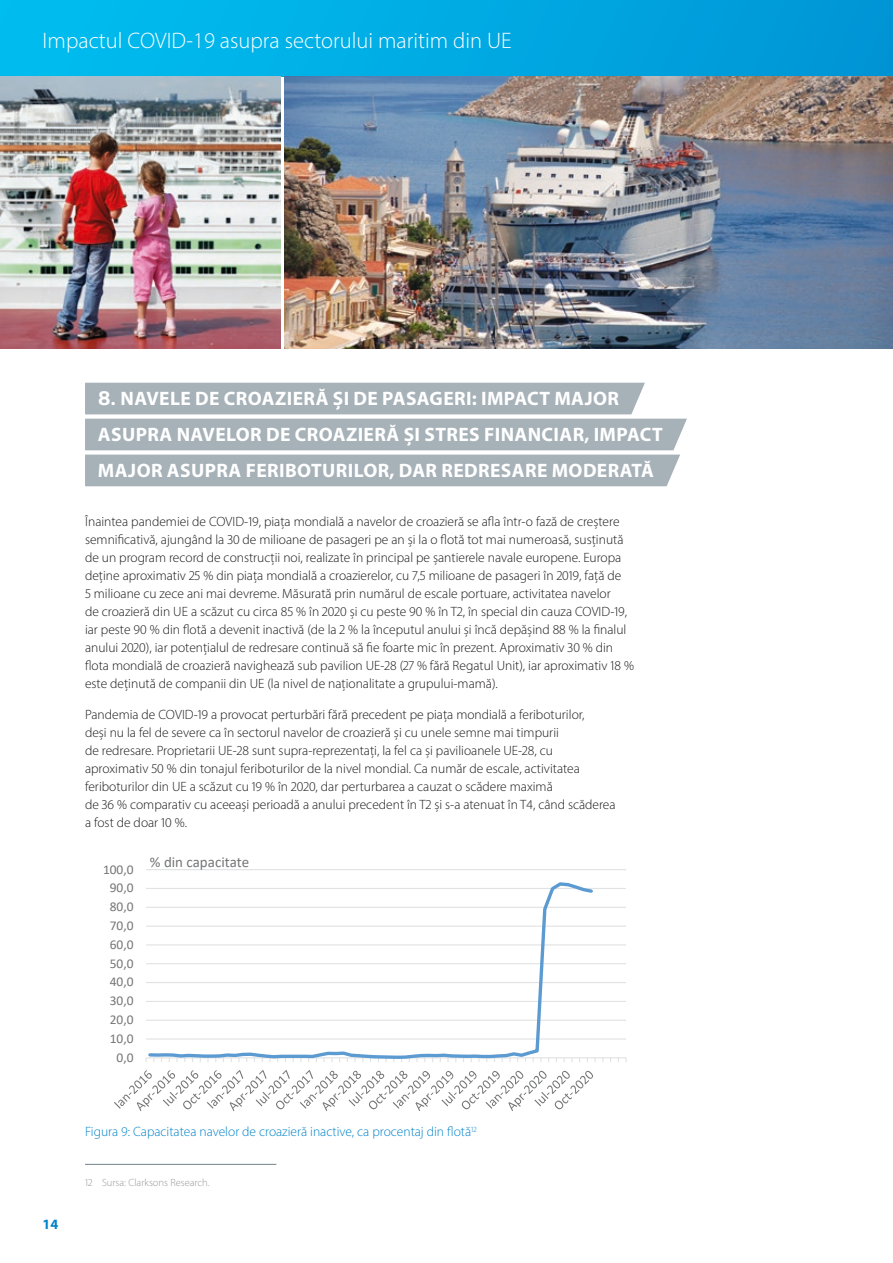
<style>
.page{position:relative;width:893px;height:1263px;background:#fff}
.page>*{position:absolute;margin:0;border:0;box-sizing:border-box;transform-origin:0 0}
.t1{font:300 22.5px "Myriad Pro";color:#fff}
.t2{font:700 19.5px/36px "Myriad Pro";letter-spacing:.02em;color:#fff}
.t3{font:15px "Calibri";color:#757678}
.t4{font:700 14.25px "Myriad Pro";color:#0083ca}
.t5{font:300 13.5px/18px "Myriad Pro";color:#1b1819}
.t6{font:300 13.5px "Myriad Pro";color:#0083ca}
.t7{font:13.5px "Calibri";color:#757678}
.t8{font:300 10.5px "Myriad Pro";color:#96989a}
.s1{font-family:"Fort"}
</style>
<div class="page">
<div style="left:0;top:0;width:893px;height:77px;background:linear-gradient(to right,#00bff0,#0095d6)"></div>
<svg style="left:114px;top:869px;width:513px;height:242px"></svg>
<img style="left:285px;top:77px;width:608px;height:272px">
<img style="left:0;top:77px;width:281px;height:272px">
<hr style="left:85px;top:1164px;width:191px;height:1px;background:#829097">
<svg style="left:85px;top:383px;width:602px;height:103px;background:#b0bac0"></svg>
<h1 class="t1" style="left:43px;top:27px;width:471px">Impactul COVID-19 asupra sectorului maritim din UE</h1>
<h2 class="t2" style="left:98px;top:380px;width:566px"><span class="s1">8.</span> NAVELE DE CROAZIERĂ ȘI DE PASAGERI: IMPACT MAJOR<br>ASUPRA NAVELOR DE CROAZIERĂ ȘI STRES FINANCIAR, IMPACT<br>MAJOR ASUPRA FERIBOTURILOR, DAR REDRESARE MODERATĂ</h2>
<p class="t5" style="left:85px;top:512px;width:550px">Înaintea pandemiei de COVID-19, piața mondială a navelor de croazieră se afla într-o fază de creștere semnificativă, ajungând la 30 de milioane de pasageri pe an și la o flotă tot mai numeroasă, susținută de un program record de construcții noi, realizate în principal pe șantierele navale europene. Europa deține aproximativ 25 % din piața mondială a croazierelor, cu 7,5 milioane de pasageri în 2019, față de<br>5 milioane cu zece ani mai devreme. Măsurată prin numărul de escale portuare, activitatea navelor<br>de croazieră din UE a scăzut cu circa 85 % în 2020 și cu peste 90 % în T2, în special din cauza COVID-19, iar peste 90 % din flotă a devenit inactivă (de la 2 % la începutul anului și încă depășind 88 % la finalul anului 2020), iar potențialul de redresare continuă să fie foarte mic în prezent. Aproximativ 30 % din flota mondială de croazieră navighează sub pavilion UE-28 (27 % fără Regatul Unit), iar aproximativ 18 % este deținută de companii din UE (la nivel de naționalitate a grupului-mamă).</p>
<p class="t5" style="left:85px;top:705px;width:532px">Pandemia de COVID-19 a provocat perturbări fără precedent pe piața mondială a feriboturilor,<br>deși nu la fel de severe ca în sectorul navelor de croazieră și cu unele semne mai timpurii<br>de redresare. Proprietarii UE-28 sunt supra-reprezentați, la fel ca și pavilioanele UE-28, cu aproximativ 50 % din tonajul feriboturilor de la nivel mondial. Ca număr de escale, activitatea feriboturilor din UE a scăzut cu 19 % în 2020, dar perturbarea a cauzat o scădere maximă<br>de 36 % comparativ cu aceeași perioadă a anului precedent în T2 și s-a atenuat în T4, când scăderea a fost de doar 10 %.</p>
<p class="t3" style="left:103px;top:851px;width:148px"><sub>100,0</sub> % din capacitate</p>
<p class="t7" style="left:110px;top:878px;width:25px">90,0</p>
<p class="t7" style="left:110px;top:897px;width:25px">80,0</p>
<p class="t7" style="left:110px;top:916px;width:25px">70,0</p>
<p class="t7" style="left:110px;top:935px;width:25px">60,0</p>
<p class="t7" style="left:110px;top:954px;width:25px">50,0</p>
<p class="t7" style="left:110px;top:972px;width:25px">40,0</p>
<p class="t7" style="left:110px;top:991px;width:25px">30,0</p>
<p class="t7" style="left:110px;top:1010px;width:25px">20,0</p>
<p class="t7" style="left:110px;top:1029px;width:25px">10,0</p>
<p class="t7" style="left:117px;top:1048px;width:18px">0,0</p>
<p class="t6" style="left:85px;top:1123px;width:393px">Figura 9: Capacitatea navelor de croazieră inactive, ca procentaj din flotă<sup>12</sup></p>
<p class="t4" style="left:43px;top:1214px;width:17px">14</p>
<p class="t8" style="left:85px;top:1176px;width:126px">12 Sursa: Clarksons Research.</p>
</div>
